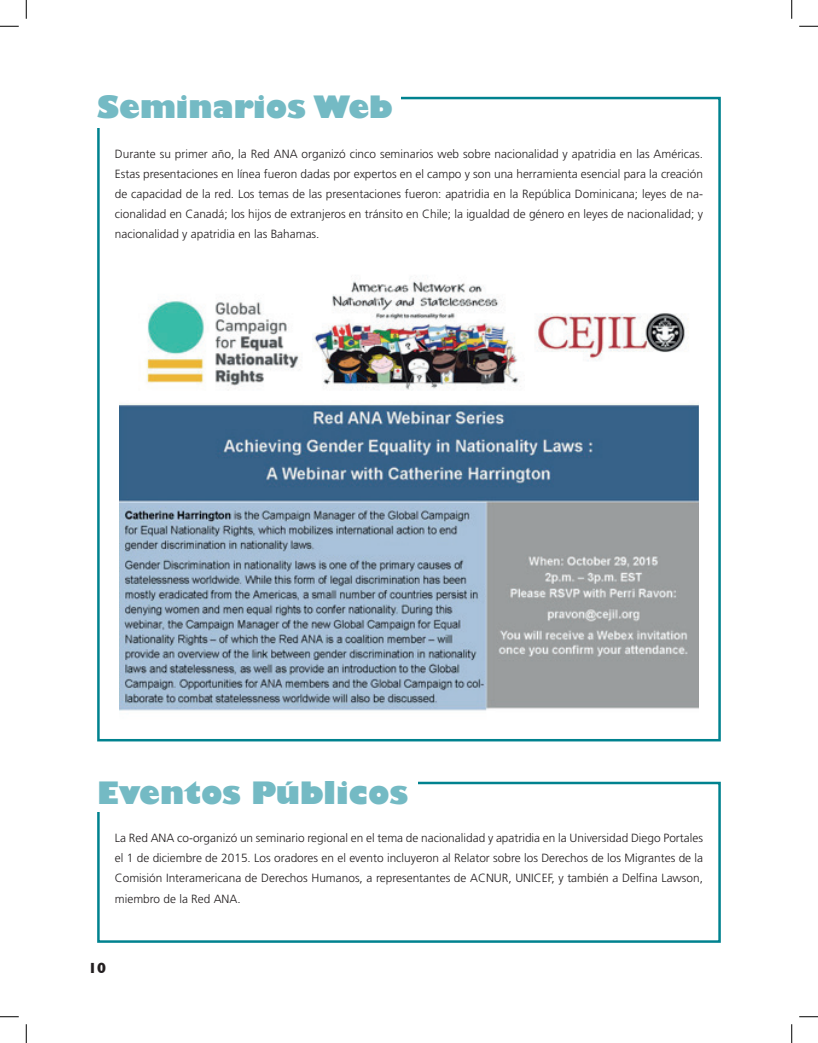
<style>
.page{position:relative;width:818px;height:1043px;background:#fff}
.page>*{position:absolute;margin:0;border:0;box-sizing:border-box;transform-origin:0 0}
.t1{font:800 30px "Gill Sans";color:#74bac4}
.t2{font:700 15px "Gill Sans";color:#231f20}
.t3{font:300 11.88px/20.1px "Frutiger";color:#231f20;text-align:justify}
</style>
<div class="page">
<img style="left:120px;top:281px;width:578px;height:430px">
<div style="left:97px;top:781px;width:623px;height:161px;border:2px solid #00828f"></div>
<div style="left:97px;top:780px;width:320px;height:31px;background:#fff"></div>
<svg style="left:0;top:25px;width:19px;height:2px"></svg>
<svg style="left:799px;top:25px;width:19px;height:2px"></svg>
<svg style="left:0;top:1016px;width:19px;height:1px"></svg>
<svg style="left:799px;top:1016px;width:19px;height:1px"></svg>
<svg style="left:25px;top:0;width:2px;height:19px"></svg>
<svg style="left:25px;top:1024px;width:2px;height:18px"></svg>
<svg style="left:791px;top:0;width:1px;height:19px"></svg>
<svg style="left:791px;top:1024px;width:1px;height:18px"></svg>
<h1 class="t1" style="left:97px;top:88px;width:297px">Seminarios Web</h1>
<p class="t3" style="left:115px;top:144px;width:589px">Durante su primer año, la Red ANA organizó cinco seminarios web sobre nacionalidad y apatridia en las Américas.<br>Estas presentaciones en línea fueron dadas por expertos en el campo y son una herramienta esencial para la creación de capacidad de la red. Los temas de las presentaciones fueron: apatridia en la República Dominicana; leyes de na&shy;cionalidad en Canadá; los hijos de extranjeros en tránsito en Chile; la igualdad de género en leyes de nacionalidad; y nacionalidad y apatridia en las Bahamas.</p>
<h1 class="t1" style="left:97px;top:773px;width:312px">Eventos Públicos</h1>
<p class="t3" style="left:115px;top:828px;width:589px">La Red ANA co-organizó un seminario regional en el tema de nacionalidad y apatridia en la Universidad Diego Portales el 1 de diciembre de 2015. Los oradores en el evento incluyeron al Relator sobre los Derechos de los Migrantes de la Comisión Interamericana de Derechos Humanos, a representantes de ACNUR, UNICEF, y también a Delfina Lawson, miembro de la Red ANA.</p>
<p class="t2" style="left:88px;top:955px;width:19px">10</p>
</div>
